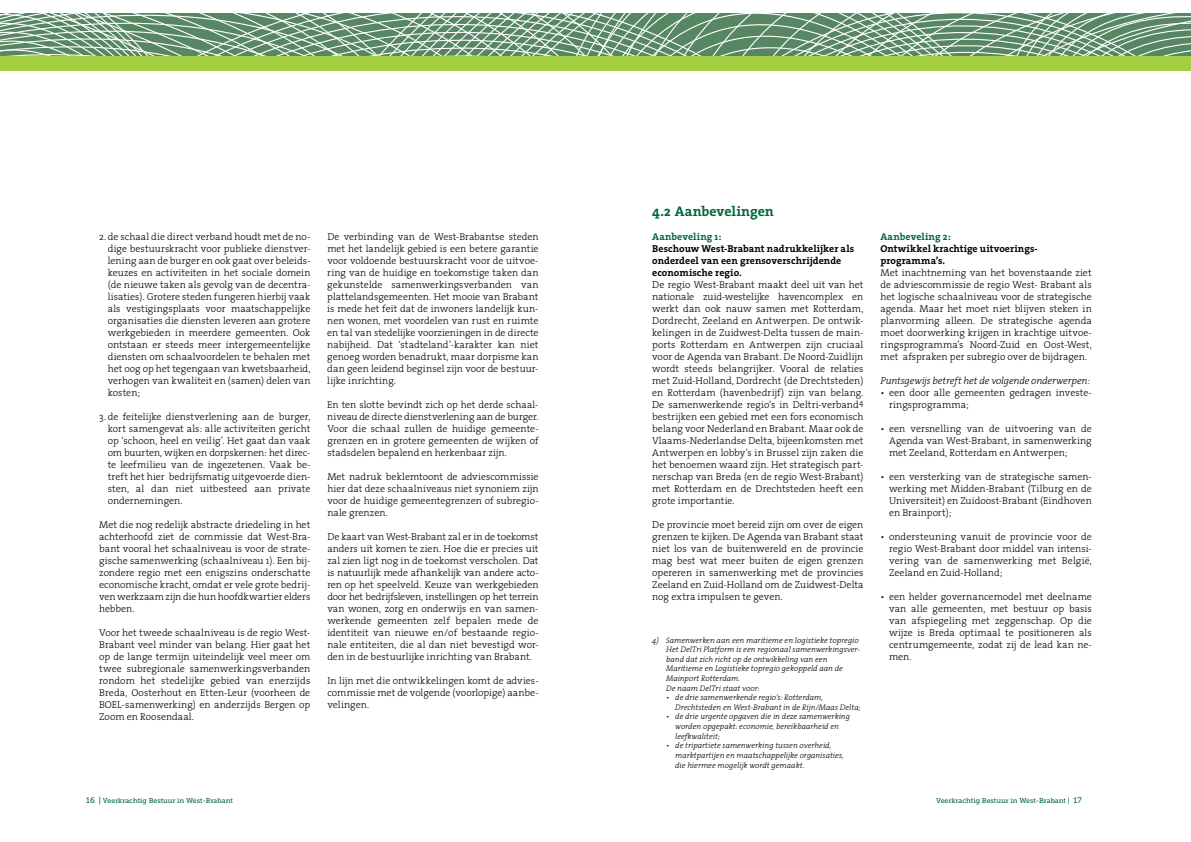
<style>
.page{position:relative;width:1191px;height:842px;background:#fff}
.page>*{position:absolute;margin:0;border:0;box-sizing:border-box;transform-origin:0 0}
.t1{font:700 14px "The Serif";letter-spacing:-.005em;color:#006838}
.t2{font:300 10px/12px "The Serif";color:#000;text-align:justify}
.t3{font:700 10px/12px "The Serif";letter-spacing:.005em;color:#000}
.t4{font:italic 300 10px "The Serif";letter-spacing:-.02em;color:#000}
.t5{font:700 10px "The Serif";letter-spacing:.01em;color:#006838}
.t6{font:italic 300 8px/9.6px "The Serif";color:#000}
.t7{font:7px "Museo Slab 500";color:#006838}
.s1{font-size:8px}
</style>
<div class="page">
<div style="left:0;top:50px;width:1191px;height:20px;background:#a5cf42"></div>
<svg style="left:0;top:13px;width:1191px;height:42px;background:#81a48a"></svg>
<p class="t2" style="left:108px;top:230px;width:204px;text-indent:-8px">2. de schaal die direct verband houdt met de no&shy;dige bestuurskracht voor publieke dienstver&shy;lening aan de burger en ook gaat over beleids&shy;keuzes en activiteiten in het sociale domein (de nieuwe taken als gevolg van de decentra&shy;lisaties). Grotere steden fungeren hierbij vaak als vestigingsplaats voor maatschappelijke organisaties die diensten leveren aan grotere werkgebieden in meerdere gemeenten. Ook ontstaan er steeds meer intergemeentelijke diensten om schaalvoordelen te behalen met het oog op het tegengaan van kwetsbaarheid, verhogen van kwaliteit en (samen) delen van kosten;</p>
<p class="t2" style="left:108px;top:410px;width:204px;text-indent:-8px">3. de feitelijke dienstverlening aan de burger, kort samengevat als: alle activiteiten gericht op ‘schoon, heel en veilig’. Het gaat dan vaak om buurten, wijken en dorpskernen: het direc&shy;te leefmilieu van de ingezetenen. Vaak be&shy;treft het hier bedrijfsmatig uitgevoerde dien&shy;sten, al dan niet uitbesteed aan private ondernemingen.</p>
<p class="t2" style="left:99px;top:518px;width:213px">Met die nog redelijk abstracte driedeling in het achterhoofd ziet de commissie dat West-Bra&shy;bant vooral het schaalniveau is voor de strate&shy;gische samenwerking (schaalniveau 1). Een bij&shy;zondere regio met een enigszins onderschatte economische kracht, omdat er vele grote bedrij&shy;ven werkzaam zijn die hun hoofdkwartier elders hebben.</p>
<p class="t2" style="left:99px;top:626px;width:213px">Voor het tweede schaalniveau is de regio West-Brabant veel minder van belang. Hier gaat het op de lange termijn uiteindelijk veel meer om twee subregionale samenwerkingsverbanden rondom het stedelijke gebied van enerzijds Breda, Oosterhout en Etten-Leur (voorheen de BOEL-samenwerking) en anderzijds Bergen op Zoom en Roosendaal.</p>
<p class="t2" style="left:327px;top:230px;width:213px">De verbinding van de West-Brabantse steden met het landelijk gebied is een betere garantie voor voldoende bestuurskracht voor de uitvoe&shy;ring van de huidige en toekomstige taken dan gekunstelde samenwerkingsverbanden van plattelandsgemeenten. Het mooie van Brabant is mede het feit dat de inwoners landelijk kun&shy;nen wonen, met voordelen van rust en ruimte en tal van stedelijke voorzieningen in de directe nabijheid. Dat ‘stadteland’-karakter kan niet genoeg worden benadrukt, maar dorpisme kan dan geen leidend beginsel zijn voor de bestuur&shy;lijke inrichting.</p>
<p class="t2" style="left:327px;top:398px;width:213px">En ten slotte bevindt zich op het derde schaal&shy;niveau de directe dienstverlening aan de burger.<br>Voor die schaal zullen de huidige gemeente&shy;grenzen en in grotere gemeenten de wijken of stadsdelen bepalend en herkenbaar zijn.</p>
<p class="t2" style="left:327px;top:470px;width:213px">Met nadruk beklemtoont de adviescommissie hier dat deze schaalniveaus niet synoniem zijn voor de huidige gemeentegrenzen of subregio&shy;nale grenzen.</p>
<p class="t2" style="left:327px;top:530px;width:213px">De kaart van West-Brabant zal er in de toekomst anders uit komen te zien. Hoe die er precies uit zal zien ligt nog in de toekomst verscholen. Dat is natuurlijk mede afhankelijk van andere acto&shy;ren op het speelveld. Keuze van werkgebieden door het bedrijfsleven, instellingen op het terrein van wonen, zorg en onderwijs en van samen&shy;werkende gemeenten zelf bepalen mede de identiteit van nieuwe en/of bestaande regio&shy;nale entiteiten, die al dan niet bevestigd wor&shy;den in de bestuurlijke inrichting van Brabant.</p>
<p class="t2" style="left:327px;top:674px;width:213px">In lijn met die ontwikkelingen komt de advies&shy;commissie met de volgende (voorlopige) aanbe&shy;velingen.</p>
<h1 class="t1" style="left:652px;top:200px;width:123px">4.2 Aanbevelingen</h1>
<p class="t5" style="left:652px;top:228px;width:71px">Aanbeveling 1:</p>
<p class="t3" style="left:652px;top:242px;width:203px">Beschouw West-Brabant nadrukkelijker als onderdeel van een grensoverschrijdende economische regio.</p>
<p class="t2" style="left:652px;top:278px;width:213px">De regio West-Brabant maakt deel uit van het nationale zuid-westelijke havencomplex en werkt dan ook nauw samen met Rotterdam, Dordrecht, Zeeland en Antwerpen. De ontwik&shy;kelingen in de Zuidwest-Delta tussen de main&shy;ports Rotterdam en Antwerpen zijn cruciaal voor de Agenda van Brabant. De Noord-Zuidlijn wordt steeds belangrijker. Vooral de relaties met Zuid-Holland, Dordrecht (de Drechtsteden) en Rotterdam (havenbedrijf) zijn van belang.<br>De samenwerkende regio’s in Deltri-verband<sup>4 </sup>bestrijken een gebied met een fors economisch belang voor Nederland en Brabant. Maar ook de Vlaams-Nederlandse Delta, bijeenkomsten met Antwerpen en lobby’s in Brussel zijn zaken die het benoemen waard zijn. Het strategisch part&shy;nerschap van Breda (en de regio West-Brabant) met Rotterdam en de Drechtsteden heeft een grote importantie.</p>
<p class="t2" style="left:652px;top:518px;width:213px">De provincie moet bereid zijn om over de eigen grenzen te kijken. De Agenda van Brabant staat niet los van de buitenwereld en de provincie mag best wat meer buiten de eigen grenzen opereren in samenwerking met de provincies Zeeland en Zuid-Holland om de Zuidwest-Delta nog extra impulsen te geven.</p>
<p class="t6" style="left:666px;top:635px;width:195px;text-indent:-14px">4) Samenwerken aan een maritieme en logistieke topregio Het DelTri Platform is een regionaal samenwerkingsver&shy;band dat zich richt op de ontwikkeling van een Maritieme en Logistieke topregio gekoppeld aan de Mainport Rotterdam.<br>De naam DelTri staat voor:</p>
<p class="t6" style="left:675px;top:692px;width:187px;text-indent:-9px">• de drie samenwerkende regio’s: Rotterdam,<br>Drechtsteden en West-Brabant in de Rijn/Maas Delta;</p>
<p class="t6" style="left:675px;top:712px;width:176px;text-indent:-9px">• de drie urgente opgaven die in deze samenwerking worden opgepakt: economie, bereikbaarheid en leefkwaliteit;</p>
<p class="t6" style="left:675px;top:740px;width:170px;text-indent:-9px">• de tripartiete samenwerking tussen overheid, marktpartijen en maatschappelijke organisaties, die hiermee mogelijk wordt gemaakt.</p>
<p class="t5" style="left:880px;top:228px;width:72px">Aanbeveling 2:</p>
<p class="t3" style="left:880px;top:242px;width:159px">Ontwikkel krachtige uitvoerings&shy;programma’s.</p>
<p class="t2" style="left:880px;top:266px;width:213px">Met inachtneming van het bovenstaande ziet de adviescommissie de regio West- Brabant als het logische schaalniveau voor de strategische agenda. Maar het moet niet blijven steken in planvorming alleen. De strategische agenda moet doorwerking krijgen in krachtige uitvoe&shy;ringsprogramma’s Noord-Zuid en Oost-West, met afspraken per subregio over de bijdragen.</p>
<p class="t4" style="left:880px;top:372px;width:211px">Puntsgewijs betreft het de volgende onderwerpen:</p>
<p class="t2" style="left:889px;top:386px;width:204px;text-indent:-8px">• een door alle gemeenten gedragen investe&shy;ringsprogramma;</p>
<p class="t2" style="left:889px;top:422px;width:204px;text-indent:-9px">• een versnelling van de uitvoering van de Agenda van West-Brabant, in samenwerking met Zeeland, Rotterdam en Antwerpen;</p>
<p class="t2" style="left:889px;top:470px;width:204px;text-indent:-8px">• een versterking van de strategische samen&shy;werking met Midden-Brabant (Tilburg en de Universiteit) en Zuidoost-Brabant (Eindhoven en Brainport);</p>
<p class="t2" style="left:889px;top:530px;width:204px;text-indent:-8px">• ondersteuning vanuit de provincie voor de regio West-Brabant door middel van intensi&shy;vering van de samenwerking met België, Zeeland en Zuid-Holland;</p>
<p class="t2" style="left:889px;top:590px;width:204px;text-indent:-9px">• een helder governancemodel met deelname van alle gemeenten, met bestuur op basis van afspiegeling met zeggenschap. Op die wijze is Breda optimaal te positioneren als centrumgemeente, zodat zij de lead kan ne&shy;men.</p>
<p class="t7" style="left:86px;top:797px;width:148px"><span class="s1">16 |</span> Veerkrachtig Bestuur in West-Brabant</p>
<p class="t7" style="left:936px;top:797px;width:147px">Veerkrachtig Bestuur in West-Brabant | <span class="s1">17</span></p>
</div>
